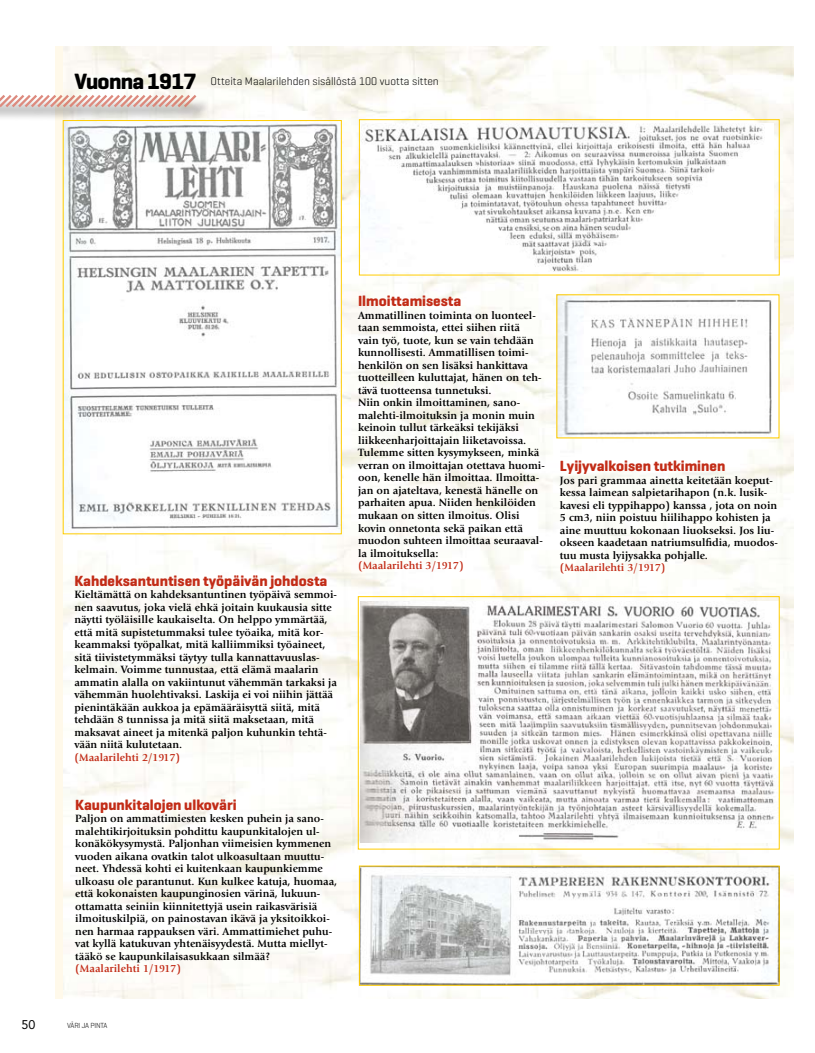
<style>
.page{position:relative;width:815px;height:1053px;background:#fff}
.page>*{position:absolute;margin:0;border:0;box-sizing:border-box;transform-origin:0 0}
.t1{font:700 15px "Geogrotesque";color:#c22c17}
.t2{font:12.5px "Avenir LT Std";color:#000}
.t3{font:300 11.25px "Geogrotesque";color:#000}
.t4{font:700 11px/12.5px "Giovanni Std";color:#000}
.t5{font:300 7.5px "Geogrotesque";letter-spacing:-.025em;color:#000}
.s1{font-weight:700;font-size:22.5px}
.s2{color:#c22c17}
</style>
<div class="page">
<img style="left:63px;top:46px;width:730px;height:952px">
<div style="left:0;top:96px;width:269px;height:78px;background:#000;opacity:.75"></div>
<svg style="left:0;top:92px;width:199px;height:18px"></svg>
<img style="left:361px;top:601px;width:417px;height:241px">
<div style="left:358px;top:596px;width:422px;height:253px;border:1px solid #fc0"></div>
<img style="left:65px;top:122px;width:275px;height:410px">
<div style="left:63px;top:120px;width:279px;height:414px;border:1px solid #fc0"></div>
<img style="left:558px;top:296px;width:220px;height:140px">
<img style="left:361px;top:867px;width:417px;height:116px">
<img style="left:361px;top:123px;width:412px;height:149px">
<div style="left:359px;top:119px;width:421px;height:156px;border:1px solid #fc0"></div>
<p class="t3" style="left:75px;top:74px;width:366px"><span class="s1">Vuonna 1917</span> Otteita Maalarilehden sisällöstä 100 vuotta sitten</p>
<p class="t1" style="left:74px;top:571px;width:255px">Kahdeksantuntisen työpäivän johdosta</p>
<p class="t4" style="left:74px;top:588px;width:264px">Kieltämättä on kahdeksantuntinen työpäivä semmoi&shy;nen saavutus, joka vielä ehkä joitain kuukausia sitte näytti työläisille kaukaiselta. On helppo ymmärtää, että mitä supistetummaksi tulee työaika, mitä kor&shy;keammaksi työpalkat, mitä kalliimmiksi työaineet, sitä tiivistetymmäksi täytyy tulla kannattavuuslas&shy;kelmain. Voimme tunnustaa, että elämä maalarin ammatin alalla on vakiintunut vähemmän tarkaksi ja vähemmän huolehtivaksi. Laskija ei voi niihin jättää pienintäkään aukkoa ja epämääräisyttä siitä, mitä tehdään 8 tunnissa ja mitä siitä maksetaan, mitä maksavat aineet ja mitenkä paljon kuhunkin tehtä&shy;vään niitä kulutetaan.<br><span class="s2">(Maalarilehti 2/1917)</span></p>
<p class="t1" style="left:75px;top:795px;width:163px">Kaupunkitalojen ulkoväri</p>
<p class="t4" style="left:75px;top:812px;width:264px">Paljon on ammattimiesten kesken puhein ja sano&shy;malehtikirjoituksin pohdittu kaupunkitalojen ul&shy;konäkökysymystä. Paljonhan viimeisien kymmenen vuoden aikana ovatkin talot ulkoasultaan muuttu&shy;neet. Yhdessä kohti ei kuitenkaan kaupunkiemme ulkoasu ole parantunut. Kun kulkee katuja, huomaa, että kokonaisten kaupunginosien värinä, lukuun&shy;ottamatta seiniin kiinnitettyjä usein raikasvärisiä ilmoituskilpiä, on painostavan ikävä ja yksitoikkoi&shy;nen harmaa rappauksen väri. Ammattimiehet puhu&shy;vat kyllä katukuvan yhtenäisyydestä. Mutta miellyt&shy;tääkö se kaupunkilaisasukkaan silmää? <span class="s2">(Maalarilehti 1/1917)</span></p>
<p class="t2" style="left:21px;top:1017px;width:15px">50</p>
<p class="t5" style="left:67px;top:1020px;width:42px">VÄRI JA PINTA</p>
<p class="t1" style="left:358px;top:292px;width:105px">Ilmoittamisesta</p>
<p class="t4" style="left:358px;top:309px;width:188px">Ammatillinen toiminta on luonteel&shy;taan semmoista, ettei siihen riitä<br>vain työ, tuote, kun se vain tehdään kunnollisesti. Ammatillisen toimi&shy;henkilön on sen lisäksi hankittava tuotteilleen kuluttajat, hänen on teh&shy;tävä tuotteensa tunnetuksi.<br>Niin onkin ilmoittaminen, sano&shy;malehti-ilmoituksin ja monin muin keinoin tullut tärkeäksi tekijäksi liikkeenharjoittajain liiketavoissa.<br>Tulemme sitten kysymykseen, minkä verran on ilmoittajan otettava huomi&shy;oon, kenelle hän ilmoittaa. Ilmoitta&shy;jan on ajateltava, kenestä hänelle on parhaiten apua. Niiden henkilöiden mukaan on sitten ilmoitus. Olisi kovin onnetonta sekä paikan että muodon suhteen ilmoittaa seuraaval&shy;la ilmoituksella:<br><span class="s2">(Maalarilehti 3/1917)</span></p>
<p class="t1" style="left:560px;top:457px;width:167px">Lyijyvalkoisen tutkiminen</p>
<p class="t4" style="left:560px;top:474px;width:220px">Jos pari grammaa ainetta keitetään koeput&shy;kessa laimean salpietarihapon (n.k. lusik&shy;kavesi eli typpihappo) kanssa , jota on noin 5 cm3, niin poistuu hiilihappo kohisten ja aine muuttuu kokonaan liuokseksi. Jos liu&shy;okseen kaadetaan natriumsulfidia, muodos&shy;tuu musta lyijysakka pohjalle.<br><span class="s2">(Maalarilehti 3/1917)</span></p>
</div>
